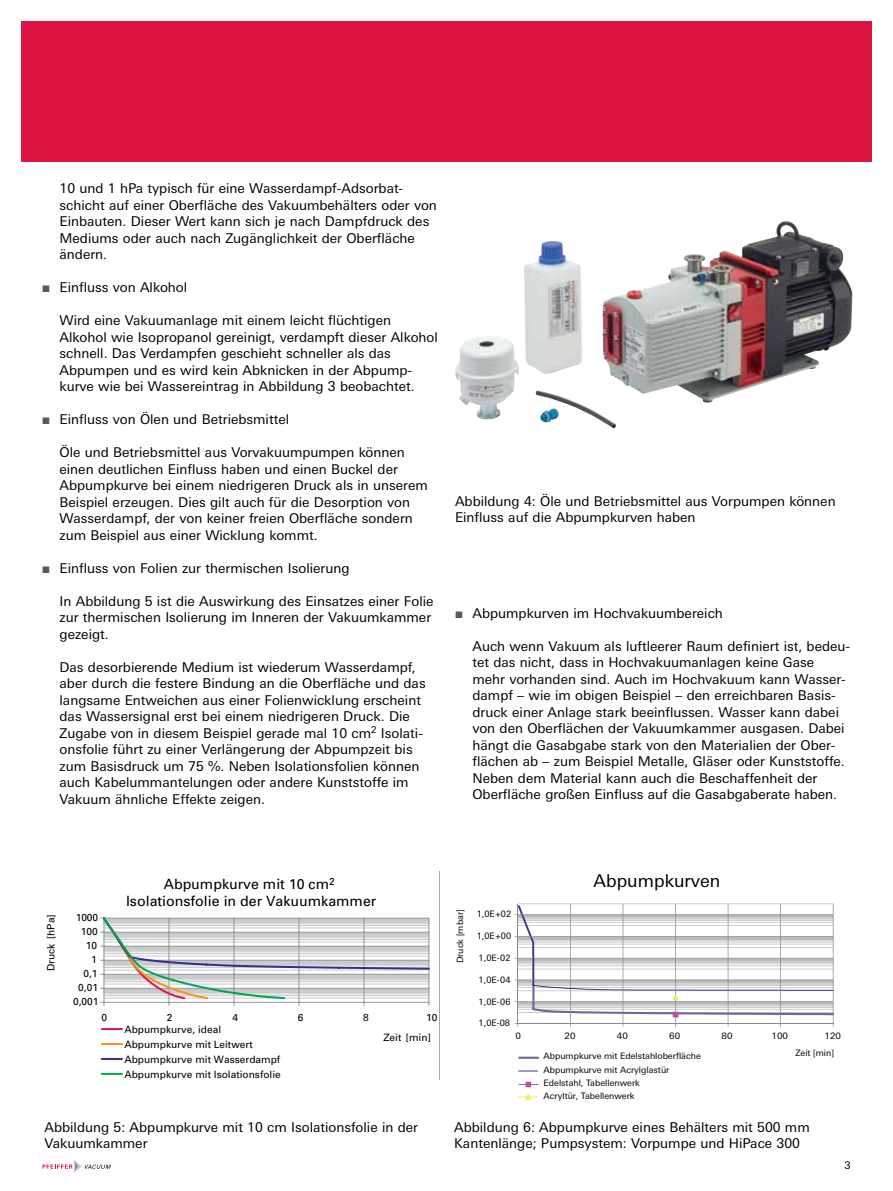
<style>
.page{position:relative;width:893px;height:1191px;background:#fff}
.page>*{position:absolute;margin:0;border:0;box-sizing:border-box;transform-origin:0 0}
.t1{font:17.7px "Univers Next W1 G";letter-spacing:.005em;color:#000}
.t2{font:14.1px/17px "Univers";color:#000;text-align:center}
.t3{font:13.5px/16.5px "Univers Next W1 G";color:#000}
.t4{font:10.5px "Univers Next W1 G";color:#000}
.t5{font:10.2px/15px "Univers";color:#000}
.t6{font:8.85px/13.5px "Univers Next W1 G";color:#000}
.t7{font:8.85px "Univers Next W1 G";color:#000;scale:1.07 1}
.s1{color:#58595b}
</style>
<div class="page">
<svg style="left:43px;top:1160px;width:68px;height:12px"></svg>
<div style="left:21px;top:21px;width:851px;height:141px;background:#dd1541"></div>
<svg style="left:100px;top:872px;width:340px;height:207px"></svg>
<svg style="left:101px;top:915px;width:330px;height:85px"></svg>
<hr style="left:102px;top:1028px;width:20px;height:2px;background:#dd1542">
<hr style="left:102px;top:1043px;width:20px;height:2px;background:#f7941e">
<hr style="left:102px;top:1058px;width:20px;height:2px;background:#2e3092">
<hr style="left:102px;top:1072px;width:20px;height:2px;background:#00a651">
<svg style="left:514px;top:903px;width:320px;height:197px"></svg>
<img style="left:602px;top:221px;width:250px;height:181px">
<p class="t3" style="left:60px;top:180px;width:379px">10 und 1 hPa typisch für eine Wasserdampf-Adsorbat&shy;schicht auf einer Oberfläche des Vakuumbehälters oder von Einbauten. Dieser Wert kann sich je nach Dampfdruck des Mediums oder auch nach Zugänglichkeit der Oberfläche ändern.</p>
<p class="t3" style="left:43px;top:279px;width:146px"><span class="s1">■</span> Einfluss von Alkohol</p>
<p class="t3" style="left:60px;top:312px;width:380px">Wird eine Vakuumanlage mit einem leicht flüchtigen Alkohol wie Isopropanol gereinigt, verdampft dieser Alkohol schnell. Das Verdampfen geschieht schneller als das Abpumpen und es wird kein Abknicken in der Abpump&shy;kurve wie bei Wassereintrag in Abbildung 3 beobachtet.</p>
<p class="t3" style="left:43px;top:411px;width:248px"><span class="s1">■</span> Einfluss von Ölen und Betriebsmittel</p>
<p class="t3" style="left:60px;top:444px;width:370px">Öle und Betriebsmittel aus Vorvakuumpumpen können einen deutlichen Einfluss haben und einen Buckel der Abpumpkurve bei einem niedrigeren Druck als in unserem Beispiel erzeugen. Dies gilt auch für die Desorption von Wasserdampf, der von keiner freien Oberfläche sondern zum Beispiel aus einer Wicklung kommt.</p>
<p class="t3" style="left:43px;top:559px;width:309px"><span class="s1">■</span> Einfluss von Folien zur thermischen Isolierung</p>
<p class="t3" style="left:60px;top:592px;width:375px">In Abbildung 5 ist die Auswirkung des Einsatzes einer Folie zur thermischen Isolierung im Inneren der Vakuumkammer gezeigt.</p>
<p class="t3" style="left:60px;top:658px;width:368px">Das desorbierende Medium ist wiederum Wasserdampf, aber durch die festere Bindung an die Oberfläche und das langsame Entweichen aus einer Folienwicklung erscheint das Wassersignal erst bei einem niedrigeren Druck. Die Zugabe von in diesem Beispiel gerade mal 10 cm<sup>2</sup> Isolati&shy;onsfolie führt zu einer Verlängerung der Abpumpzeit bis zum Basisdruck um 75 %. Neben Isolationsfolien können auch Kabelummantelungen oder andere Kunststoffe im Vakuum ähnliche Effekte zeigen.</p>
<p class="t5" style="left:78px;top:566px;width:24px">1000</p>
<p class="t5" style="left:89px;top:603px;width:13px">10</p>
<p class="t5" style="left:94px;top:622px;width:7px">1</p>
<p class="t5" style="left:81px;top:660px;width:21px">0,01</p>
<p class="t5" style="left:76px;top:678px;width:27px">0,001</p>
<p class="t5" style="left:102px;top:694px;width:7px">0</p>
<p class="t5" style="left:163px;top:694px;width:7px">2</p>
<p class="t5" style="left:225px;top:694px;width:7px">4</p>
<p class="t5" style="left:286px;top:694px;width:7px">6</p>
<p class="t5" style="left:348px;top:694px;width:7px">8</p>
<p class="t5" style="left:406px;top:694px;width:13px">10</p>
<p class="t5" style="left:129px;top:707px;width:98px">Abpumpkurve, ideal</p>
<p class="t5" style="left:366px;top:714px;width:49px">Zeit [min]</p>
<p class="t5" style="left:129px;top:731px;width:157px">Abpumpkurve mit Wasserdampf</p>
<p class="t3" style="left:455px;top:492px;width:382px">Abbildung 4: Öle und Betriebsmittel aus Vorpumpen können<br>Einfluss auf die Abpumpkurven haben</p>
<p class="t3" style="left:455px;top:605px;width:269px"><span class="s1">■</span> Abpumpkurven im Hochvakuumbereich</p>
<p class="t3" style="left:472px;top:638px;width:379px">Auch wenn Vakuum als luftleerer Raum definiert ist, bedeu&shy;tet das nicht, dass in Hochvakuumanlagen keine Gase mehr vorhanden sind. Auch im Hochvakuum kann Wasser&shy;dampf – wie im obigen Beispiel – den erreichbaren Basis&shy;druck einer Anlage stark beeinflussen. Wasser kann dabei von den Oberflächen der Vakuumkammer ausgasen. Dabei hängt die Gasabgabe stark von den Materialien der Ober&shy;flächen ab – zum Beispiel Metalle, Gläser oder Kunststoffe.<br>Neben dem Material kann auch die Beschaffenheit der Oberfläche großen Einfluss auf die Gasabgaberate haben.</p>
<p class="t5" style="left:44px;top:971px;width:58px;rotate:-90deg">Druck [hPa]</p>
<p class="t5" style="left:76px;top:910px;width:24px">1000</p>
<p class="t5" style="left:81px;top:924px;width:18px">100</p>
<p class="t5" style="left:86px;top:938px;width:13px">10</p>
<p class="t5" style="left:91px;top:952px;width:7px">1</p>
<p class="t5" style="left:83px;top:966px;width:16px">0,1</p>
<p class="t5" style="left:78px;top:980px;width:21px">0,01</p>
<p class="t5" style="left:73px;top:994px;width:27px">0,001</p>
<p class="t2" style="left:126px;top:876px;width:252px">Abpumpkurve mit 10 cm<sup>2<br></sup>Isolationsfolie in der Vakuumkammer</p>
<p class="t6" style="left:453px;top:963px;width:55px;rotate:-90deg">Druck [mbar]</p>
<p class="t6" style="left:477px;top:907px;width:36px">1,0E+02</p>
<p class="t6" style="left:477px;top:929px;width:36px">1,0E+00</p>
<p class="t6" style="left:479px;top:951px;width:33px">1,0E-02</p>
<p class="t6" style="left:479px;top:972px;width:33px">1,0E-04</p>
<p class="t6" style="left:479px;top:994px;width:33px">1,0E-06</p>
<h1 class="t1" style="left:593px;top:870px;width:129px">Abpumpkurven</h1>
<p class="t5" style="left:101px;top:1010px;width:7px">0</p>
<p class="t5" style="left:167px;top:1010px;width:7px">2</p>
<p class="t5" style="left:232px;top:1010px;width:7px">4</p>
<p class="t5" style="left:298px;top:1010px;width:7px">6</p>
<p class="t5" style="left:363px;top:1010px;width:7px">8</p>
<p class="t5" style="left:383px;top:1007px;width:56px;line-height:20.4px;text-indent:43px">10<br>Zeit [min]</p>
<p class="t6" style="left:479px;top:1016px;width:33px">1,0E-08</p>
<p class="t5" style="left:124px;top:1022px;width:158px">Abpumpkurve, ideal<br>Abpumpkurve mit Leitwert<br>Abpumpkurve mit Wasserdampf<br>Abpumpkurve mit Isolationsfolie</p>
<p class="t7" style="left:515px;top:1030px;width:7px">0</p>
<p class="t7" style="left:565px;top:1030px;width:12px">20</p>
<p class="t7" style="left:617px;top:1030px;width:12px">40</p>
<p class="t7" style="left:669px;top:1030px;width:12px">60</p>
<p class="t7" style="left:722px;top:1030px;width:12px">80</p>
<p class="t7" style="left:771px;top:1030px;width:17px">100</p>
<p class="t7" style="left:824px;top:1030px;width:17px">120</p>
<p class="t6" style="left:795px;top:1046px;width:40px">Zeit [min]</p>
<p class="t6" style="left:543px;top:1049px;width:159px">Abpumpkurve mit Edelstahloberfläche<br>Abpumpkurve mit Acrylglastür<br>Edelstahl, Tabellenwerk</p>
<p class="t6" style="left:543px;top:1089px;width:93px">Acryltür, Tabellenwerk</p>
<p class="t3" style="left:44px;top:1118px;width:375px">Abbildung 5: Abpumpkurve mit 10 cm Isolationsfolie in der<br>Vakuumkammer</p>
<p class="t3" style="left:454px;top:1118px;width:357px">Abbildung 6: Abpumpkurve eines Behälters mit 500 mm<br>Kantenlänge; Pumpsystem: Vorpumpe und HiPace 300</p>
<p class="t4" style="left:844px;top:1159px;width:8px">3</p>
</div>
